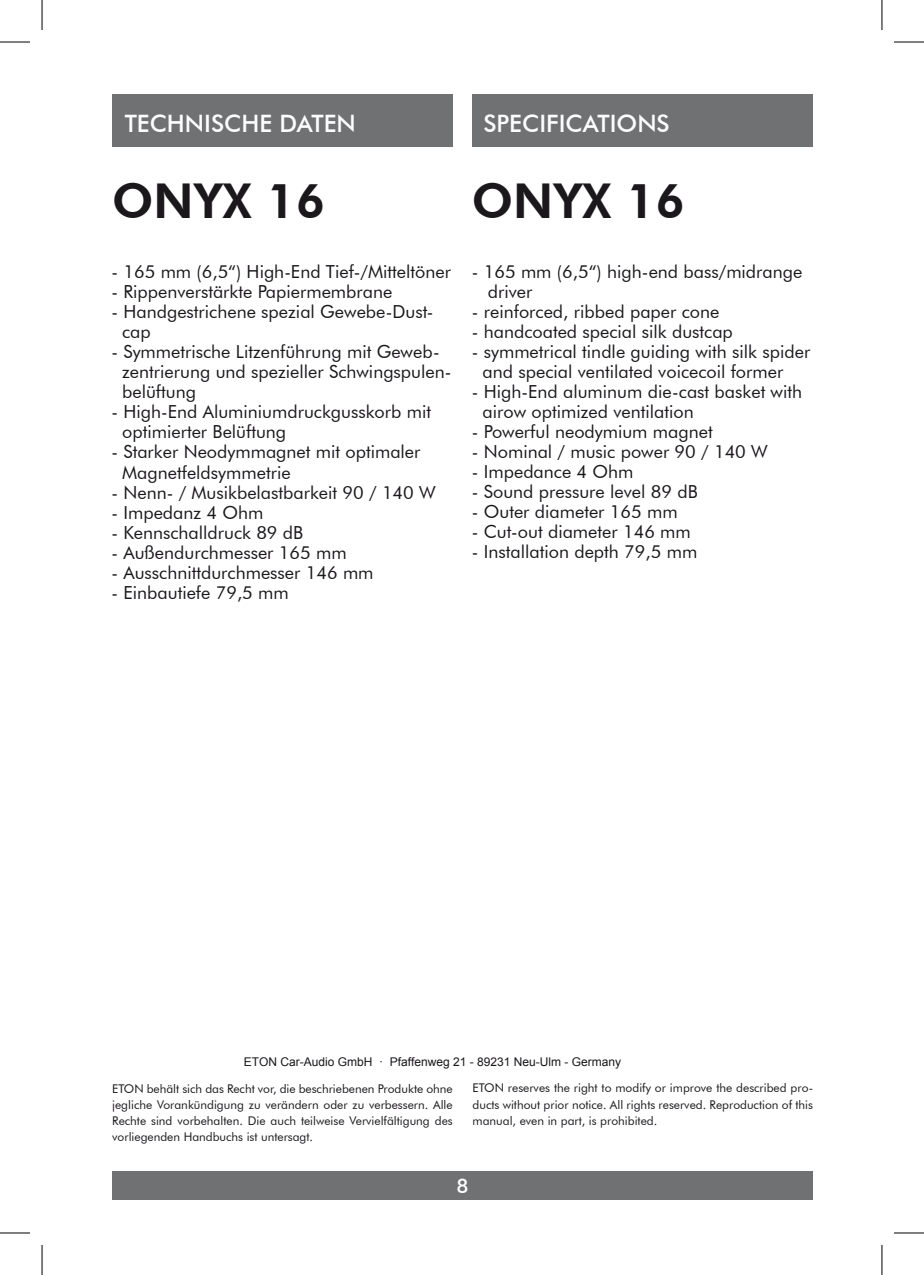
<style>
.page{position:relative;width:924px;height:1275px;background:#fff}
.page>*{position:absolute;margin:0;border:0;box-sizing:border-box;transform-origin:0 0}
.t1{font:800 48px "Futura BT";color:#1b181c}
.t2{font:500 24px "Futura BT";color:#fdfdfd}
.t3{font:500 20px "Futura BT";color:#fff}
.t4{font:18px/20px "Futura BT";color:#1b181c}
.t5{font:12px/16px "Futura BT";color:#1b181c;text-align:justify}
.t6{font:12px "Arial";color:#1b181c}
</style>
<div class="page">
<div style="left:112px;top:94px;width:340px;height:53px;background:#707173"></div>
<div style="left:472px;top:94px;width:340px;height:53px;background:#707173"></div>
<div style="left:112px;top:1171px;width:700px;height:29px;background:#707173"></div>
<hr style="left:0;top:42px;width:30px;height:1px;background:#000">
<hr style="left:893px;top:42px;width:30px;height:1px;background:#000">
<hr style="left:0;top:1232px;width:30px;height:1px;background:#000">
<hr style="left:893px;top:1232px;width:30px;height:1px;background:#000">
<hr style="left:42px;top:0;width:1px;height:30px;background:#000">
<hr style="left:42px;top:1245px;width:1px;height:30px;background:#000">
<hr style="left:881px;top:0;width:1px;height:30px;background:#000">
<hr style="left:881px;top:1245px;width:1px;height:30px;background:#000">
<h2 class="t2" style="left:125px;top:109px;width:232px">TECHNISCHE DATEN</h2>
<h2 class="t2" style="left:483px;top:109px;width:188px">SPECIFICATIONS</h2>
<h1 class="t1" style="left:112px;top:171px;width:214px">ONYX 16</h1>
<h1 class="t1" style="left:471px;top:171px;width:214px">ONYX 16</h1>
<p class="t4" style="left:111px;top:262px;width:341px">- 165 mm (6,5“) High-End Tief-/Mitteltöner</p>
<p class="t4" style="left:111px;top:282px;width:282px">- Rippenverstärkte Papiermembrane</p>
<p class="t4" style="left:122px;top:302px;width:313px;text-indent:-11px">- Handgestrichene spezial Gewebe-Dust&shy;cap</p>
<p class="t4" style="left:122px;top:342px;width:330px;text-indent:-11px">- Symmetrische Litzenführung mit Geweb&shy;zentrierung und spezieller Schwingspulen&shy;belüftung</p>
<p class="t4" style="left:122px;top:402px;width:310px;text-indent:-11px">- High-End Aluminiumdruckgusskorb mit optimierter Belüftung</p>
<p class="t4" style="left:122px;top:442px;width:300px;text-indent:-11px">- Starker Neodymmagnet mit optimaler<br>Magnetfeldsymmetrie</p>
<p class="t4" style="left:111px;top:482px;width:325px">- Nenn- / Musikbelastbarkeit 90 / 140 W</p>
<p class="t4" style="left:111px;top:502px;width:153px">- Impedanz 4 Ohm</p>
<p class="t4" style="left:111px;top:522px;width:193px">- Kennschalldruck 89 dB</p>
<p class="t4" style="left:111px;top:542px;width:236px">- Außendurchmesser 165 mm</p>
<p class="t4" style="left:111px;top:562px;width:263px">- Ausschnittdurchmesser 146 mm</p>
<p class="t4" style="left:111px;top:582px;width:179px">- Einbautiefe 79,5 mm</p>
<p class="t4" style="left:487px;top:262px;width:316px;text-indent:-16px">- 165 mm (6,5“) high-end bass/midrange driver</p>
<p class="t4" style="left:471px;top:302px;width:249px">- reinforced, ribbed paper cone</p>
<p class="t4" style="left:471px;top:322px;width:262px">- handcoated special silk dustcap</p>
<p class="t4" style="left:482px;top:342px;width:329px;text-indent:-11px">- symmetrical tindle guiding with silk spider and special ventilated voicecoil former</p>
<p class="t4" style="left:482px;top:382px;width:321px;text-indent:-11px">- High-End aluminum die-cast basket with airow optimized ventilation</p>
<p class="t4" style="left:471px;top:422px;width:242px">- Powerful neodymium magnet</p>
<p class="t4" style="left:471px;top:442px;width:297px">- Nominal / music power 90 / 140 W</p>
<p class="t4" style="left:471px;top:462px;width:163px">- Impedance 4 Ohm</p>
<p class="t4" style="left:471px;top:482px;width:227px">- Sound pressure level 89 dB</p>
<p class="t4" style="left:471px;top:502px;width:207px">- Outer diameter 165 mm</p>
<p class="t4" style="left:471px;top:522px;width:220px">- Cut-out diameter 146 mm</p>
<p class="t4" style="left:471px;top:542px;width:227px">- Installation depth 79,5 mm</p>
<p class="t6" style="left:244px;top:1053px;width:379px">ETON Car-Audio GmbH · Pfaffenweg 21 - 89231 Neu-Ulm - Germany</p>
<p class="t5" style="left:112px;top:1080px;width:342px">ETON behält sich das Recht vor, die beschriebenen Produkte ohne jegliche Vorankündigung zu verändern oder zu verbessern. Alle Rechte sind vorbehalten. Die auch teilweise Vervielfältigung des vorliegenden Handbuchs ist untersagt.</p>
<p class="t5" style="left:472px;top:1080px;width:342px">ETON reserves the right to modify or improve the described pro&shy;ducts without prior notice. All rights reserved. Reproduction of this manual, even in part, is prohibited.</p>
<p class="t3" style="left:456px;top:1174px;width:14px">8</p>
</div>
